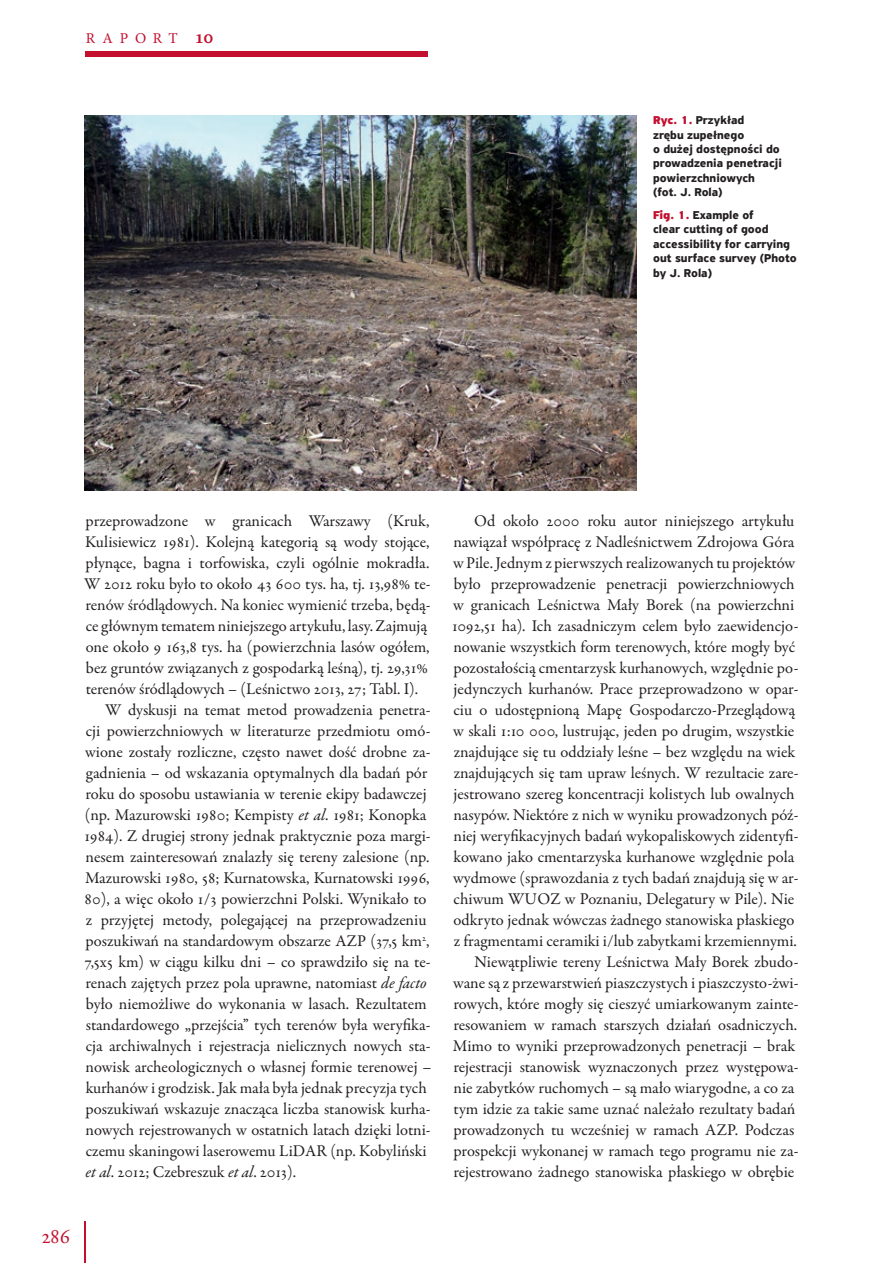
<style>
.page{position:relative;width:893px;height:1263px;background:#fff}
.page>*{position:absolute;margin:0;border:0;box-sizing:border-box;transform-origin:0 0}
.t1{font:21px "Adobe Garamond Pro";color:#c3102f}
.t2{font:16.5px/21px "Garamond Premr Pro";color:#231f20;text-align:right}
.t3{font:16.5px "Garamond Premr Pro";letter-spacing:-.02em;color:#231f20}
.t4{font:15px "Minion Pro";letter-spacing:.45em;color:#c3102f}
.t5{font:700 12px/14.4px "PF Highway Sans Pro";color:#231f20}
.s1{font-weight:600;font-size:19.5px}
.s2{font-weight:900;color:#c3102f}
.s3{font-style:italic}
</style>
<div class="page">
<hr style="left:85px;top:1221px;width:1px;height:42px;background:#c3102f">
<div style="left:85px;top:52px;width:342px;height:5px;background:#c3102f"></div>
<img style="left:85px;top:115px;width:551px;height:375px">
<p class="t4" style="left:86px;top:28px;width:129px">RAPORT <span class="s1">10</span></p>
<p class="t5" style="left:653px;top:113px;width:130px"><span class="s2">Ryc. 1.</span> Przykład<br>zrębu zupełnego<br>o dużej dostępności do prowadzenia penetracji powierzchniowych (fot. J. Rola)</p>
<p class="t5" style="left:653px;top:208px;width:145px"><span class="s2">Fig. 1.</span> Example of<br>clear cutting of good accessibility for carrying out surface survey (Photo by J. Rola)</p>
<p class="t2" style="left:86px;top:511px;width:345px">przeprowadzone w granicach Warszawy (Kruk,</p>
<p class="t2" style="left:85px;top:532px;width:346px">Kulisiewicz 1981). Kolejną kategorią są wody stojące,</p>
<p class="t2" style="left:86px;top:553px;width:345px">płynące, bagna i torfowiska, czyli ogólnie mokradła.</p>
<p class="t2" style="left:84px;top:574px;width:348px">W 2012 roku było to około 43 600 tys. ha, tj. 13,98% te-</p>
<p class="t2" style="left:85px;top:595px;width:347px">renów śródlądowych. Na koniec wymienić trzeba, będą-</p>
<p class="t2" style="left:86px;top:616px;width:343px">ce głównym tematem niniejszego artykułu, lasy. Zajmują</p>
<p class="t2" style="left:86px;top:637px;width:345px">one około 9 163,8 tys. ha (powierzchnia lasów ogółem,</p>
<p class="t2" style="left:86px;top:658px;width:344px">bez gruntów związanych z gospodarką leśną), tj. 29,31%</p>
<p class="t2" style="left:86px;top:679px;width:334px">terenów śródlądowych – (Leśnictwo 2013, 27; Tabl. I).</p>
<p class="t2" style="left:105px;top:700px;width:327px">W dyskusji na temat metod prowadzenia penetra-</p>
<p class="t2" style="left:86px;top:721px;width:346px">cji powierzchniowych w literaturze przedmiotu omó-</p>
<p class="t2" style="left:85px;top:742px;width:347px">wione zostały rozliczne, często nawet dość drobne za-</p>
<p class="t2" style="left:86px;top:763px;width:343px">gadnienia – od wskazania optymalnych dla badań pór</p>
<p class="t2" style="left:85px;top:784px;width:343px">roku do sposobu ustawiania w terenie ekipy badawczej</p>
<p class="t2" style="left:85px;top:805px;width:343px">(np. Mazurowski 1980; Kempisty <span class="s3">et al</span>. 1981; Konopka</p>
<p class="t2" style="left:84px;top:826px;width:348px">1984). Z drugiej strony jednak praktycznie poza margi-</p>
<p class="t2" style="left:86px;top:847px;width:345px">nesem zainteresowań znalazły się tereny zalesione (np.</p>
<p class="t3" style="left:85px;top:868px;width:346px">Mazurowski 1980, 58; Kurnatowska, Kurnatowski 1996,</p>
<p class="t2" style="left:85px;top:889px;width:343px">80), a więc około 1/3 powierzchni Polski. Wynikało to</p>
<p class="t2" style="left:86px;top:910px;width:342px">z przyjętej metody, polegającej na przeprowadzeniu</p>
<p class="t2" style="left:86px;top:931px;width:345px">poszukiwań na standardowym obszarze AZP (37,5 km<sup>2</sup>,</p>
<p class="t2" style="left:84px;top:952px;width:348px">7,5x5 km) w ciągu kilku dni – co sprawdziło się na te-</p>
<p class="t2" style="left:85px;top:973px;width:343px">renach zajętych przez pola uprawne, natomiast <span class="s3">de facto</span></p>
<p class="t2" style="left:86px;top:994px;width:342px">było niemożliwe do wykonania w lasach. Rezultatem</p>
<p class="t2" style="left:86px;top:1015px;width:346px">standardowego „przejścia” tych terenów była weryfika-</p>
<p class="t2" style="left:86px;top:1036px;width:346px">cja archiwalnych i rejestracja nielicznych nowych sta-</p>
<p class="t2" style="left:86px;top:1057px;width:348px">nowisk archeologicznych o własnej formie terenowej –</p>
<p class="t2" style="left:86px;top:1078px;width:343px">kurhanów i grodzisk. Jak mała była jednak precyzja tych</p>
<p class="t2" style="left:86px;top:1099px;width:346px">poszukiwań wskazuje znacząca liczba stanowisk kurha-</p>
<p class="t2" style="left:86px;top:1120px;width:347px">nowych rejestrowanych w ostatnich latach dzięki lotni-</p>
<p class="t2" style="left:86px;top:1141px;width:342px">czemu skaningowi laserowemu LiDAR (np. Kobyliński</p>
<p class="t2" style="left:86px;top:1162px;width:212px"><span class="s3">et al</span>. 2012; Czebreszuk <span class="s3">et al</span>. 2013).</p>
<p class="t1" style="left:41px;top:1224px;width:30px">286</p>
<p class="t2" style="left:452px;top:511px;width:348px">Od około 2000 roku autor niniejszego artykułu nawiązał współpracę z Nadleśnictwem Zdrojowa Góra w Pile. Jednym z pierwszych realizowanych tu projektów było przeprowadzenie penetracji powierzchniowych w granicach Leśnictwa Mały Borek (na powierzchni 1092,51 ha). Ich zasadniczym celem było zaewidencjo&shy;nowanie wszystkich form terenowych, które mogły być pozostałością cmentarzysk kurhanowych, względnie po&shy;jedynczych kurhanów. Prace przeprowadzono w opar&shy;ciu o udostępnioną Mapę Gospodarczo-Przeglądową w skali 1:10 000, lustrując, jeden po drugim, wszystkie znajdujące się tu oddziały leśne – bez względu na wiek znajdujących się tam upraw leśnych. W rezultacie zare&shy;jestrowano szereg koncentracji kolistych lub owalnych nasypów. Niektóre z nich w wyniku prowadzonych póź&shy;niej weryfikacyjnych badań wykopaliskowych zidentyfi&shy;kowano jako cmentarzyska kurhanowe względnie pola wydmowe (sprawozdania z tych badań znajdują się w ar&shy;chiwum WUOZ w Poznaniu, Delegatury w Pile). Nie odkryto jednak wówczas żadnego stanowiska płaskiego z fragmentami ceramiki i/lub zabytkami krzemiennymi.<br>Niewątpliwie tereny Leśnictwa Mały Borek zbudo&shy;wane są z przewarstwień piaszczystych i piaszczysto-żwi&shy;rowych, które mogły się cieszyć umiarkowanym zainte&shy;resowaniem w ramach starszych działań osadniczych.<br>Mimo to wyniki przeprowadzonych penetracji – brak rejestracji stanowisk wyznaczonych przez występowa&shy;nie zabytków ruchomych – są mało wiarygodne, a co za tym idzie za takie same uznać należało rezultaty badań prowadzonych tu wcześniej w ramach AZP. Podczas prospekcji wykonanej w ramach tego programu nie za&shy;rejestrowano żadnego stanowiska płaskiego w obrębie</p>
</div>
